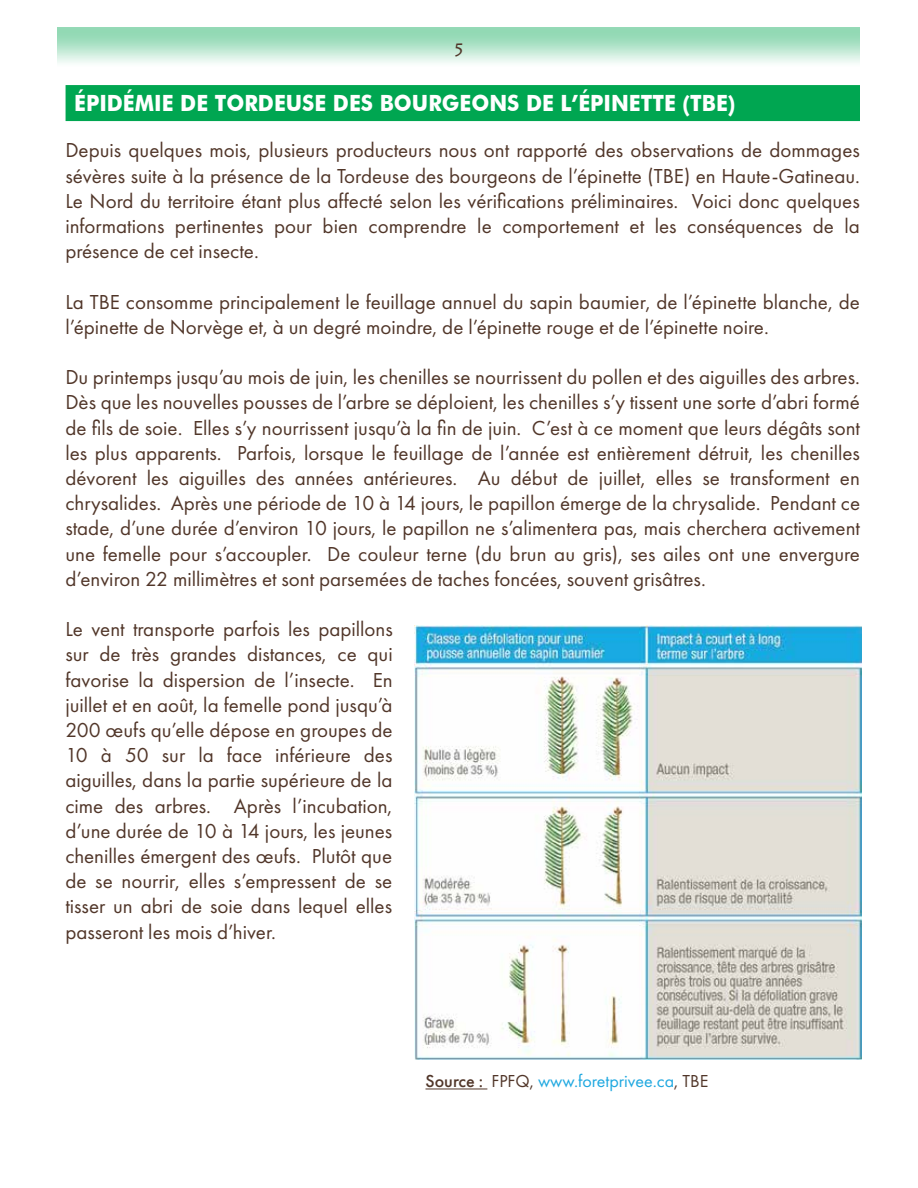
<style>
.page{position:relative;width:918px;height:1188px;background:#fff}
.page>*{position:absolute;margin:0;border:0;box-sizing:border-box;transform-origin:0 0}
.t1{font:700 22.35px "Futura BT";color:#fff;scale:.94 1}
.t2{font:21px/25.2px "Futura PT";color:#513629;text-align:justify}
.t3{font:18px "Futura PT";color:#1fa8e0}
.t4{font:18px "Lithos";color:#513629}
.s1{font-weight:500;color:#513629}
.s2{color:#513629}
</style>
<div class="page">
<svg style="left:58px;top:27px;width:802px;height:36px;background:#b5e4cc"></svg>
<div style="left:66px;top:85px;width:794px;height:36px;background:#00a651"></div>
<img style="left:415px;top:626px;width:446px;height:434px">
<hr style="left:425px;top:1089px;width:62px;height:1px;background:#513629">
<p class="t4" style="left:455px;top:40px;width:10px">5</p>
<p class="t1" style="left:74px;top:89px;width:705px">ÉPIDÉMIE DE TORDEUSE DES BOURGEONS DE L’ÉPINETTE (TBE)</p>
<p class="t2" style="left:65px;top:138px;width:796px">Depuis quelques mois, plusieurs producteurs nous ont rapporté des observations de dommages sévères suite à la présence de la Tordeuse des bourgeons de l’épinette (TBE) en Haute-Gatineau.<br>Le Nord du territoire étant plus affecté selon les vérifications préliminaires. Voici donc quelques informations pertinentes pour bien comprendre le comportement et les conséquences de la présence de cet insecte.</p>
<p class="t2" style="left:65px;top:289px;width:796px">La TBE consomme principalement le feuillage annuel du sapin baumier, de l’épinette blanche, de l’épinette de Norvège et, à un degré moindre, de l’épinette rouge et de l’épinette noire.</p>
<p class="t2" style="left:65px;top:364px;width:796px">Du printemps jusqu’au mois de juin, les chenilles se nourrissent du pollen et des aiguilles des arbres.<br>Dès que les nouvelles pousses de l’arbre se déploient, les chenilles s’y tissent une sorte d’abri formé de fils de soie. Elles s’y nourrissent jusqu’à la fin de juin. C’est à ce moment que leurs dégâts sont les plus apparents. Parfois, lorsque le feuillage de l’année est entièrement détruit, les chenilles dévorent les aiguilles des années antérieures. Au début de juillet, elles se transforment en chrysalides. Après une période de 10 à 14 jours, le papillon émerge de la chrysalide. Pendant ce stade, d’une durée d’environ 10 jours, le papillon ne s’alimentera pas, mais cherchera activement une femelle pour s’accoupler. De couleur terne (du brun au gris), ses ailes ont une envergure d’environ 22 millimètres et sont parsemées de taches foncées, souvent grisâtres.</p>
<p class="t2" style="left:65px;top:616px;width:329px">Le vent transporte parfois les papillons sur de très grandes distances, ce qui favorise la dispersion de l’insecte. En juillet et en août, la femelle pond jusqu’à 200 œufs qu’elle dépose en groupes de 10 à 50 sur la face inférieure des aiguilles, dans la partie supérieure de la cime des arbres. Après l’incubation, d’une durée de 10 à 14 jours, les jeunes chenilles émergent des œufs. Plutôt que de se nourrir, elles s’empressent de se tisser un abri de soie dans lequel elles passeront les mois d’hiver.</p>
<p class="t3" style="left:425px;top:1071px;width:284px"><span class="s1">Source :</span> <span class="s2">FPFQ,</span> www.foretprivee.ca<span class="s2">, TBE</span></p>
</div>
